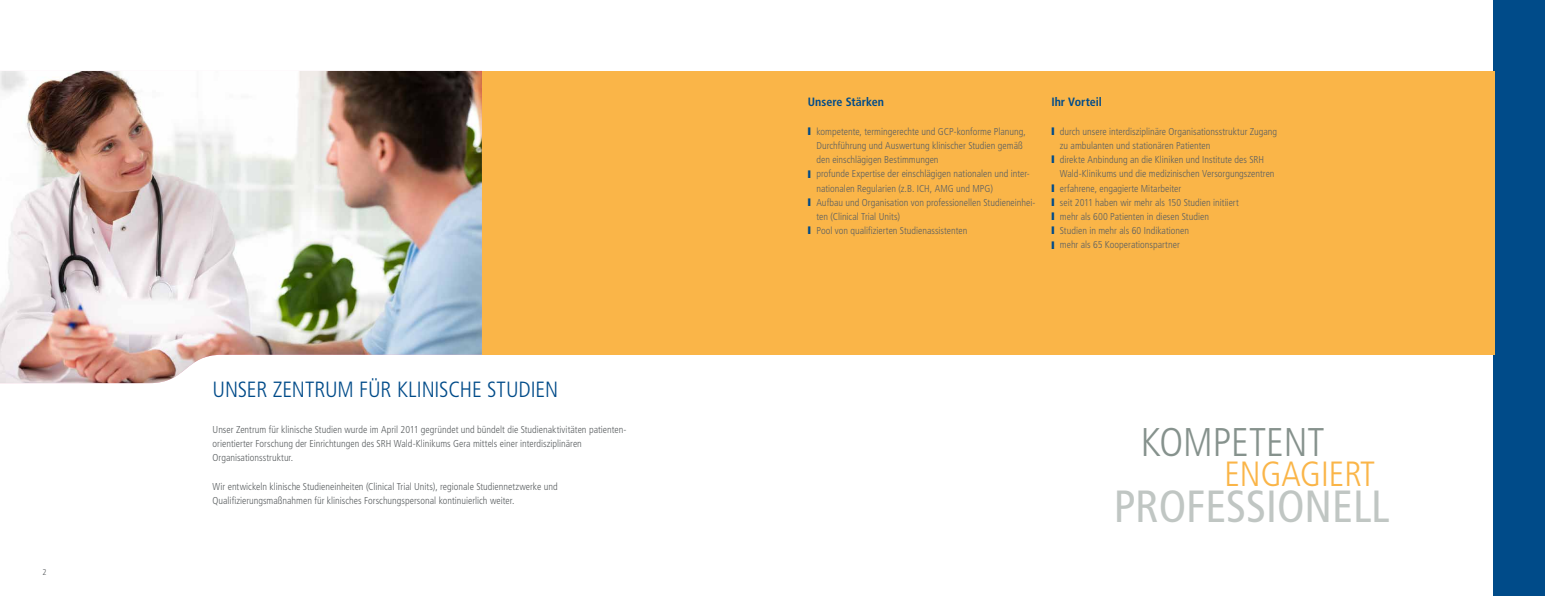
<style>
.page{position:relative;width:1545px;height:596px;background:#fff}
.page>*{position:absolute;margin:0;border:0;box-sizing:border-box;transform-origin:0 0}
.t1{font:condensed 45px "Frutiger LT Std";color:#c0c6c3}
.t2{font:300 condensed 40px "Frutiger LT Std";color:#86928d}
.t3{font:300 condensed 35px "Frutiger LT Std";color:#fab548}
.t4{font:300 condensed 22px "Frutiger LT Std";letter-spacing:-.005em;color:#004b89}
.t5{font:700 condensed 12px "Frutiger LT Std";color:#004b89}
.t6{font:300 condensed 10px/14.2px "Frutiger LT Std";color:#5c6062}
.t7{font:300 condensed 8.5px "Frutiger LT Std";color:#5c6062}
.s1{color:#004b89}
</style>
<div class="page">
<div style="left:1494px;top:0;width:51px;height:595px;background:#004b89"></div>
<img style="left:0;top:71px;width:482px;height:312px">
<div style="left:482px;top:71px;width:1012px;height:283px;background:#fab548"></div>
<p class="t7" style="left:43px;top:566px;width:6px">2</p>
<h3 class="t4" style="left:213px;top:377px;width:347px">UNSER ZENTRUM FÜR KLINISCHE STUDIEN</h3>
<p class="t6" style="left:213px;top:422px;width:415px">Unser Zentrum für klinische Studien wurde im April 2011 gegründet und bündelt die Studienaktivitäten patienten&shy;orientierter Forschung der Einrichtungen des SRH Wald-Klinikums Gera mittels einer interdisziplinären<br>Organisationsstruktur.</p>
<p class="t6" style="left:213px;top:479px;width:346px">Wir entwickeln klinische Studieneinheiten (Clinical Trial Units), regionale Studiennetzwerke und<br>Qualifizierungsmaßnahmen für klinisches Forschungspersonal kontinuierlich weiter.</p>
<p class="t5" style="left:808px;top:95px;width:78px">Unsere Stärken</p>
<p class="t6" style="left:808px;top:124px;width:219px"><span class="s1">❙</span> kompetente, termingerechte und GCP-konforme Planung,</p>
<p class="t6" style="left:816px;top:138px;width:208px">Durchführung und Auswertung klinischer Studien gemäß</p>
<p class="t6" style="left:816px;top:153px;width:124px">den einschlägigen Bestimmungen</p>
<p class="t6" style="left:808px;top:167px;width:223px"><span class="s1">❙</span> profunde Expertise der einschlägigen nationalen und inter-</p>
<p class="t6" style="left:816px;top:181px;width:178px">nationalen Regularien (z.B. ICH, AMG und MPG)</p>
<p class="t6" style="left:808px;top:195px;width:229px"><span class="s1">❙</span> Aufbau und Organisation von professionellen Studieneinhei-</p>
<p class="t6" style="left:816px;top:209px;width:85px">ten (Clinical Trial Units)</p>
<p class="t6" style="left:808px;top:223px;width:161px"><span class="s1">❙</span> Pool von qualifizierten Studienassistenten</p>
<p class="t5" style="left:1051px;top:95px;width:52px">Ihr Vorteil</p>
<p class="t6" style="left:1051px;top:124px;width:227px"><span class="s1">❙</span> durch unsere interdisziplinäre Organisationsstruktur Zugang</p>
<p class="t6" style="left:1060px;top:138px;width:152px">zu ambulanten und stationären Patienten</p>
<p class="t6" style="left:1051px;top:153px;width:214px"><span class="s1">❙</span> direkte Anbindung an die Kliniken und Institute des SRH</p>
<p class="t6" style="left:1060px;top:167px;width:216px">Wald-Klinikums und die medizinischen Versorgungszentren</p>
<p class="t6" style="left:1051px;top:181px;width:131px"><span class="s1">❙</span> erfahrene, engagierte Mitarbeiter</p>
<p class="t6" style="left:1051px;top:195px;width:189px"><span class="s1">❙</span> seit 2011 haben wir mehr als 150 Studien initiiert</p>
<p class="t6" style="left:1051px;top:209px;width:159px"><span class="s1">❙</span> mehr als 600 Patienten in diesen Studien</p>
<p class="t6" style="left:1051px;top:223px;width:139px"><span class="s1">❙</span> Studien in mehr als 60 Indikationen</p>
<p class="t6" style="left:1051px;top:238px;width:130px"><span class="s1">❙</span> mehr als 65 Kooperationspartner</p>
<h2 class="t2" style="left:1141px;top:419px;width:185px">KOMPETENT</h2>
<h3 class="t3" style="left:1224px;top:453px;width:152px">ENGAGIERT</h3>
<h1 class="t1" style="left:1114px;top:480px;width:277px">PROFESSIONELL</h1>
</div>
